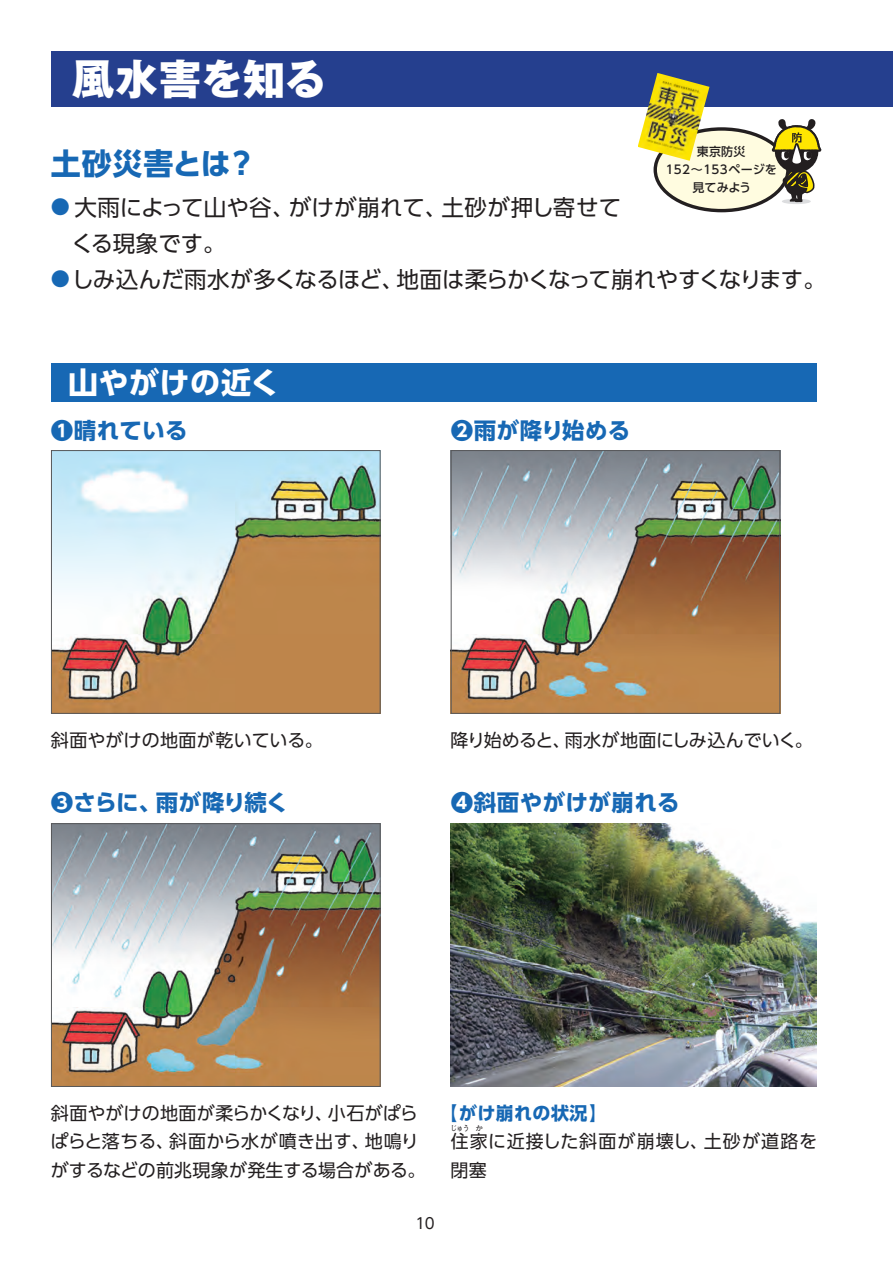
<style>
.page{position:relative;width:893px;height:1263px;background:#fff}
.page>*{position:absolute;margin:0;border:0;box-sizing:border-box;transform-origin:0 0}
.ページタイトル_28pt{font:800 42px "Gothic MB101 Pro";color:#fff}
.基_小見出し_20pt_風水害{font:700 30px "UD Shin Go Pro";letter-spacing:.025em;color:#1768b4}
.基_小見出し_20pt_風水害-2{font:700 30px "UD Shin Go Pro";letter-spacing:.02em;color:#fff}
.基_本文_15pt{font:22.5px "UD Shin Go Pro";letter-spacing:-.035em;color:#231f20}
.基_本文_15pt-2{font:22.5px/36px "UD Shin Go Pro";letter-spacing:-.005em;color:#231f20}
.基_本文_15pt-3{font:700 22.5px "UD Shin Go Pro";letter-spacing:.015em;color:#1768b4}
.基_本文_15pt-4{font:700 22.5px "UD Shin Go Pro";letter-spacing:-.04em;color:#1768b4}
.基_キャプション_12pt{font:18px/28.5px "UD Shin Go Pro";letter-spacing:.01em;color:#231f20}
.基_キャプション_12pt-2{font:18px "UD Shin Go Pro";letter-spacing:.06em;color:#231f20}
.基_キャプション_12pt-3{font:700 18px "UD Shin Go Pro";letter-spacing:.02em;color:#1768b4}
.t1{font:15px "UD Shin Go Pro";color:#231f20}
.基_キャプション_9pt{font:500 12px "UD Shin Go Pro";letter-spacing:.01em;color:#231f20}
.基_キャプション_12pt-4{font:7.5px "UD Shin Go Pro";color:#231f20;scale:.82 1}
.基_キャプション_12pt-5{font:7.5px "UD Shin Go Pro";color:#231f20}
.s1{font-size:19.2px;color:#1768b4}
</style>
<div class="page">
<img style="left:451px;top:823px;width:365px;height:264px">
<div style="left:51px;top:51px;width:842px;height:55px;background:#253f8e"></div>
<div style="left:655px;top:129px;width:133px;height:82px;background:#fffce0;border-radius:50%"></div>
<div style="left:653px;top:127px;width:137px;height:85px;border:3px solid #231f20;border-radius:50%"></div>
<img style="left:638px;top:73px;width:71px;height:88px">
<svg style="left:782px;top:199px;width:29px;height:5px"></svg>
<svg style="left:772px;top:119px;width:49px;height:83px"></svg>
<div style="left:51px;top:364px;width:766px;height:38px;background:#1768b4"></div>
<img style="left:53px;top:452px;width:326px;height:260px">
<div style="left:51px;top:450px;width:330px;height:264px;border:1px solid #57585a"></div>
<img style="left:53px;top:825px;width:326px;height:260px">
<div style="left:51px;top:823px;width:330px;height:264px;border:1px solid #57585a"></div>
<img style="left:453px;top:452px;width:325px;height:260px">
<div style="left:451px;top:450px;width:329px;height:264px;border:1px solid #57585a"></div>
<p class="ページタイトル_28pt" style="left:72px;top:43px;width:256px">風水害を知る</p>
<p class="基_小見出し_20pt_風水害" style="left:51px;top:139px;width:200px">土砂災害とは?</p>
<p class="基_キャプション_9pt" style="left:697px;top:142px;width:50px">東京防災</p>
<p class="基_キャプション_9pt" style="left:666px;top:160px;width:112px">152〜153ページを</p>
<p class="基_キャプション_9pt" style="left:692px;top:178px;width:60px">見てみよう</p>
<p class="基_本文_15pt-2" style="left:71px;top:188px;width:551px;text-indent:-20px"><span class="s1">●</span> 大雨によって山や谷、がけが崩れて、土砂が押し寄せてくる現象です。</p>
<p class="基_本文_15pt" style="left:51px;top:261px;width:776px"><span class="s1">●</span> しみ込んだ雨水が多くなるほど、地面は柔らかくなって崩れやすくなります。</p>
<p class="基_小見出し_20pt_風水害-2" style="left:68px;top:358px;width:213px">山やがけの近く</p>
<p class="基_本文_15pt-3" style="left:51px;top:412px;width:138px">❶晴れている</p>
<p class="基_本文_15pt-3" style="left:451px;top:412px;width:181px">❷雨が降り始める</p>
<p class="基_キャプション_12pt" style="left:51px;top:725px;width:273px">斜面やがけの地面が乾いている。</p>
<p class="基_キャプション_12pt" style="left:451px;top:725px;width:364px">降り始めると、雨水が地面にしみ込んでいく。</p>
<p class="基_本文_15pt-4" style="left:51px;top:784px;width:239px">❸さらに、雨が降り続く</p>
<p class="基_本文_15pt-3" style="left:451px;top:784px;width:230px">❹斜面やがけが崩れる</p>
<p class="基_キャプション_12pt" style="left:51px;top:1098px;width:376px">斜面やがけの地面が柔らかくなり、小石がぱらぱらと落ちる、斜面から水が噴き出す、地鳴りがするなどの前兆現象が発生する場合がある。</p>
<p class="t1" style="left:415px;top:1211px;width:21px">10</p>
<p class="基_キャプション_12pt-3" style="left:440px;top:1098px;width:169px">【がけ崩れの状況】</p>
<p class="基_キャプション_12pt-2" style="left:451px;top:1127px;width:368px">住家に近接した斜面が崩壊し、土砂が道路を</p>
<p class="基_キャプション_12pt-4" style="left:451px;top:1122px;width:24px">じゅう</p>
<p class="基_キャプション_12pt-5" style="left:475px;top:1122px;width:9px">か</p>
<p class="基_キャプション_12pt" style="left:451px;top:1155px;width:38px">閉塞</p>
</div>
